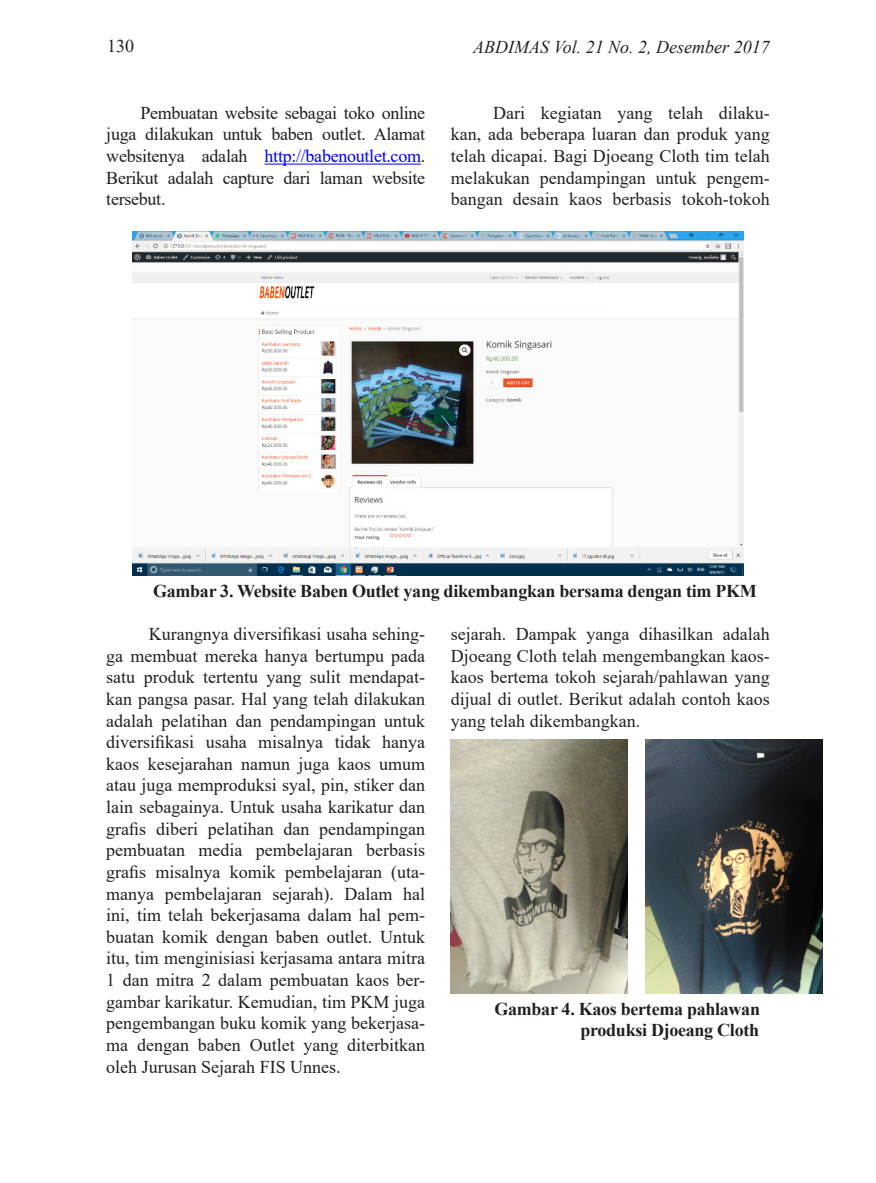
<style>
.page{position:relative;width:876px;height:1183px;background:#fff}
.page>*{position:absolute;margin:0;border:0;box-sizing:border-box;transform-origin:0 0}
._1_teks_utama_2{font:18px/21.6px "Times New Roman";color:#231f20;text-align:justify}
._1_gambar{font:700 18px/21.6px "Times New Roman";letter-spacing:-.015em;color:#231f20;text-align:right}
.t1{font:italic 18px "Times New Roman";color:#231f20}
.s1{color:#00f}
</style>
<div class="page">
<hr style="left:265px;top:163px;width:156px;height:1px;background:#00f">
<img style="left:133px;top:232px;width:610px;height:343px">
<img style="left:451px;top:739px;width:176px;height:253px">
<img style="left:645px;top:739px;width:177px;height:253px">
<p class="_1_teks_utama_2" style="left:107px;top:35px;width:28px">130</p>
<p class="t1" style="left:473px;top:34px;width:298px">ABDIMAS Vol. 21 No. 2, Desember 2017</p>
<p class="_1_teks_utama_2" style="left:106px;top:101px;width:320px;text-indent:34px">Pembuatan website sebagai toko online juga dilakukan untuk baben outlet. Alamat websitenya adalah <span class="s1">http://babenoutlet.com</span>.<br>Berikut adalah capture dari laman website tersebut.</p>
<p class="_1_teks_utama_2" style="left:451px;top:101px;width:320px;text-indent:43px">Dari kegiatan yang telah dilaku&shy;kan, ada beberapa luaran dan produk yang telah dicapai. Bagi Djoeang Cloth tim telah melakukan pendampingan untuk pengem&shy;bangan desain kaos berbasis tokoh-tokoh</p>
<p class="_1_gambar" style="left:153px;top:579px;width:605px">Gambar 3. Website Baben Outlet yang dikembangkan bersama dengan tim PKM</p>
<p class="_1_teks_utama_2" style="left:106px;top:622px;width:320px;text-indent:43px">Kurangnya diversifikasi usaha sehing&shy;ga membuat mereka hanya bertumpu pada satu produk tertentu yang sulit mendapat&shy;kan pangsa pasar. Hal yang telah dilakukan adalah pelatihan dan pendampingan untuk diversifikasi usaha misalnya tidak hanya kaos kesejarahan namun juga kaos umum atau juga memproduksi syal, pin, stiker dan lain sebagainya. Untuk usaha karikatur dan grafis diberi pelatihan dan pendampingan pembuatan media pembelajaran berbasis grafis misalnya komik pembelajaran (uta&shy;manya pembelajaran sejarah). Dalam hal ini, tim telah bekerjasama dalam hal pem&shy;buatan komik dengan baben outlet. Untuk itu, tim menginisiasi kerjasama antara mitra 1 dan mitra 2 dalam pembuatan kaos ber&shy;gambar karikatur. Kemudian, tim PKM juga pengembangan buku komik yang bekerjasa&shy;ma dengan baben Outlet yang diterbitkan oleh Jurusan Sejarah FIS Unnes.</p>
<p class="_1_teks_utama_2" style="left:451px;top:622px;width:320px">sejarah. Dampak yanga dihasilkan adalah Djoeang Cloth telah mengembangkan kaos&shy;kaos bertema tokoh sejarah/pahlawan yang dijual di outlet. Berikut adalah contoh kaos yang telah dikembangkan.</p>
<p class="_1_gambar" style="left:494px;top:997px;width:267px">Gambar 4. Kaos bertema pahlawan produksi Djoeang Cloth</p>
</div>
